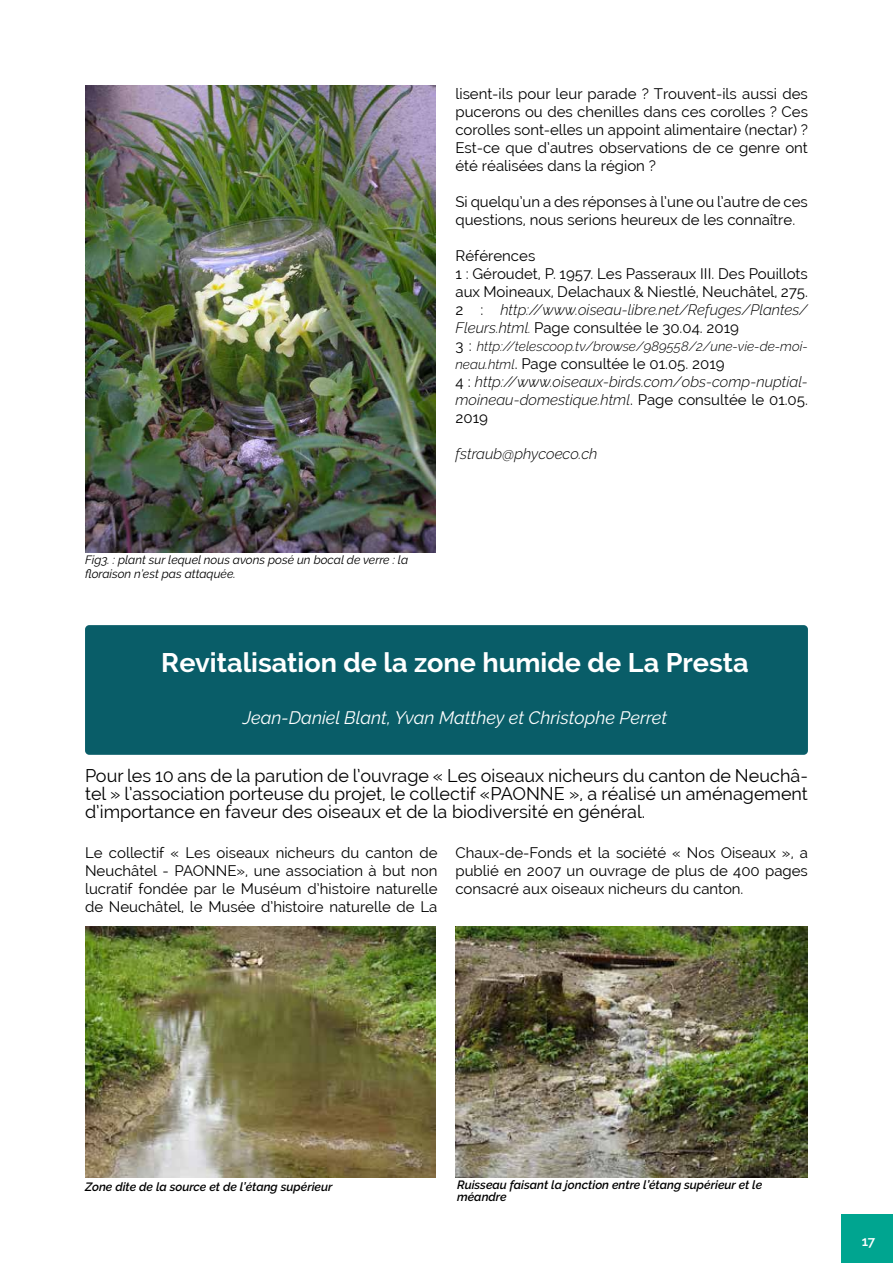
<style>
.page{position:relative;width:893px;height:1263px;background:#fff}
.page>*{position:absolute;margin:0;border:0;box-sizing:border-box;transform-origin:0 0}
.t1{font:700 27px "Raleway";color:#fff}
.t2{font:18px/18px "Raleway";color:#000;text-align:justify}
.t3{font:italic 18px "Raleway";color:#fff}
.t4{font:15px/18px "Raleway";color:#000;text-align:justify}
.t5{font:italic 300 15px/18px "Raleway";color:#000}
.t6{font:italic 300 13.5px "Raleway";color:#000}
.t7{font:600 13.5px "Raleway";color:#fff}
.t8{font:italic 600 12px/12px "Raleway";color:#000}
.t9{font:italic 12px/13.5px "Raleway";color:#000}
.s1{font-weight:300;font-style:italic}
.s2{font-weight:300;font-style:italic;font-size:13.5px}
.s3{font-weight:400;font-style:normal;font-size:15px}
.s4{font-size:13.5px}
.s5{font-weight:400;font-style:normal}
</style>
<div class="page">
<div style="left:842px;top:1214px;width:51px;height:49px;background:#00a590"></div>
<img style="left:85px;top:85px;width:351px;height:468px">
<div style="left:85px;top:625px;width:723px;height:130px;background:#095d68;border-radius:4px"></div>
<img style="left:85px;top:926px;width:351px;height:251px">
<img style="left:455px;top:926px;width:353px;height:251px">
<p class="t9" style="left:85px;top:553px;width:325px">Fig3. : plant sur lequel nous avons posé un bocal de verre : la floraison n’est pas attaquée.</p>
<p class="t4" style="left:455px;top:85px;width:354px">lisent-ils pour leur parade ? Trouvent-ils aussi des pucerons ou des chenilles dans ces corolles ? Ces corolles sont-elles un appoint alimentaire (nectar) ?<br>Est-ce que d’autres observations de ce genre ont été réalisées dans la région ?</p>
<p class="t4" style="left:455px;top:193px;width:354px">Si quelqu’un a des réponses à l’une ou l’autre de ces questions, nous serions heureux de les connaître.</p>
<p class="t4" style="left:455px;top:247px;width:354px;text-align:left">Références<br>1 : Géroudet, P. 1957. Les Passeraux III. Des Pouillots aux Moineaux, Delachaux &amp; Niestlé, Neuchâtel, 275.<br>2 : <span class="s1">http://www.oiseau-libre.net/Refuges/Plantes/ Fleurs.html</span><span class="s2">.</span> Page consultée le 30.04. 2019</p>
<p class="t6" style="left:455px;top:339px;width:354px"><span class="s3">3 :</span> http://telescoop.tv/browse/989558/2/une-vie-de-moi-</p>
<p class="t5" style="left:455px;top:355px;width:354px"><span class="s4">neau.html</span><span class="s5">. Page consultée le 01.05. 2019<br>4 :</span> http://www.oiseaux-birds.com/obs-comp-nuptial&shy;moineau-domestique.html<span class="s5">. Page consultée le 01.05.<br>2019</span></p>
<p class="t5" style="left:455px;top:445px;width:144px">fstraub@phycoeco.ch</p>
<h1 class="t1" style="left:161px;top:647px;width:589px">Revitalisation de la zone humide de La Presta</h1>
<p class="t3" style="left:243px;top:707px;width:426px">Jean-Daniel Blant, Yvan Matthey et Christophe Perret</p>
<p class="t2" style="left:85px;top:767px;width:724px">Pour les 10 ans de la parution de l’ouvrage « Les oiseaux nicheurs du canton de Neuchâ&shy;tel » l’association porteuse du projet, le collectif «PAONNE », a réalisé un aménagement d’importance en faveur des oiseaux et de la biodiversité en général.</p>
<p class="t4" style="left:85px;top:844px;width:354px">Le collectif « Les oiseaux nicheurs du canton de Neuchâtel - PAONNE», une association à but non lucratif fondée par le Muséum d’histoire naturelle de Neuchâtel, le Musée d’histoire naturelle de La</p>
<p class="t4" style="left:455px;top:844px;width:354px">Chaux-de-Fonds et la société « Nos Oiseaux », a publié en 2007 un ouvrage de plus de 400 pages consacré aux oiseaux nicheurs du canton.</p>
<p class="t8" style="left:85px;top:1181px;width:249px">Zone dite de la source et de l’étang supérieur</p>
<p class="t8" style="left:457px;top:1178px;width:307px">Ruisseau faisant la jonction entre l’étang supérieur et le méandre</p>
<p class="t7" style="left:862px;top:1233px;width:15px">17</p>
</div>
